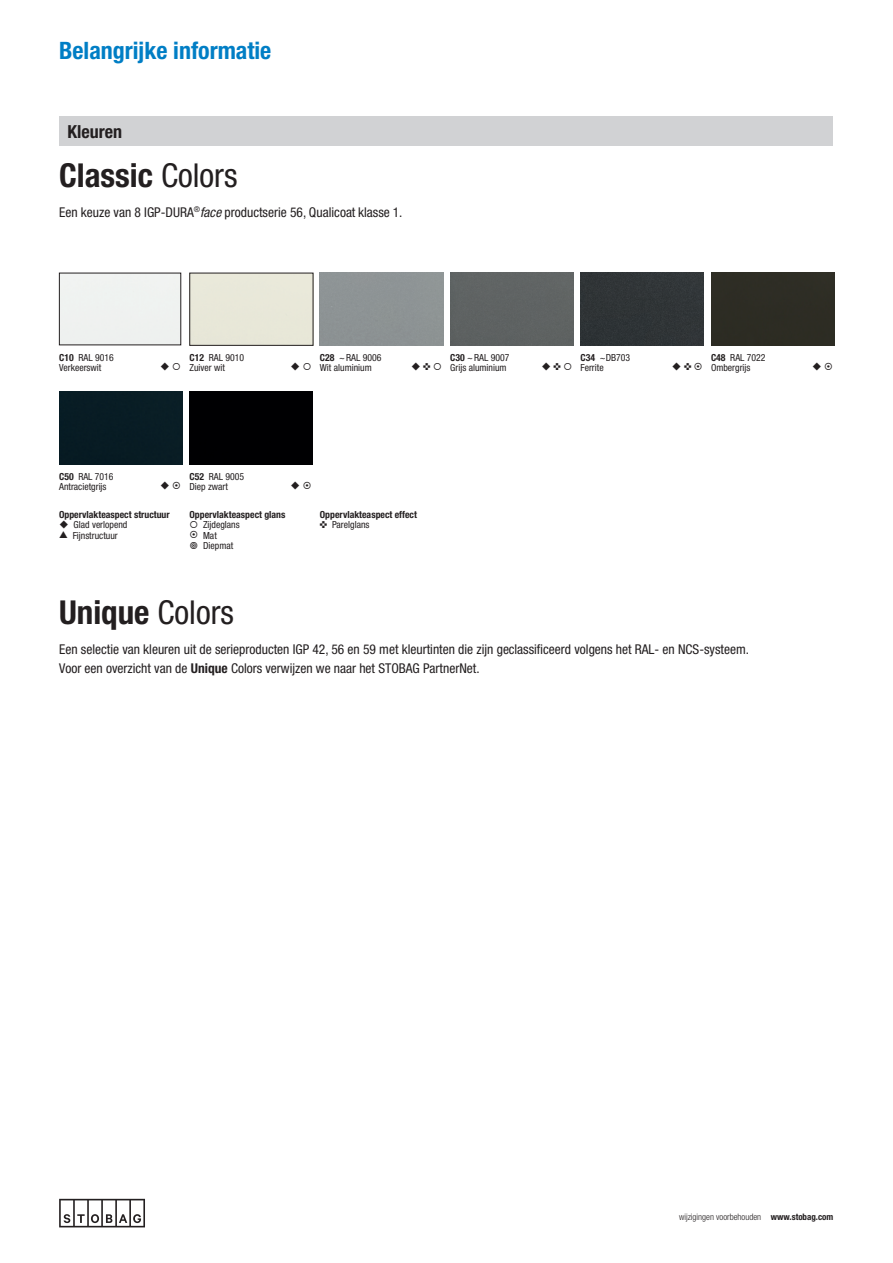
<style>
.page{position:relative;width:893px;height:1263px;background:#fff}
.page>*{position:absolute;margin:0;border:0;box-sizing:border-box;transform-origin:0 0}
.t1{font:700 condensed 33px "Helvetica Neue LT Pro";color:#231f20}
.t2{font:700 condensed 24px "Helvetica Neue LT Pro";color:#007ec5}
.t3{font:700 condensed 18px "Helvetica Neue LT Pro";color:#231f20}
.t4{font:condensed 13.5px/19.4px "Helvetica Neue LT Pro";color:#231f20}
.t5{font:condensed 9.75px/9.8px "Helvetica Neue LT Pro";color:#231f20}
.t6{font:700 condensed 9.75px/10.5px "Helvetica Neue LT Pro";color:#231f20}
.t7{font:9.75px "Wingdings";color:#231f20}
.t8{font:300 condensed 9px "Helvetica Neue LT Pro";color:#231f20}
.s1{font-weight:400}
.s2{font-style:italic}
.s3{font-weight:700}
</style>
<div class="page">
<svg style="left:59px;top:1199px;width:86px;height:28px"></svg>
<div style="left:190px;top:273px;width:123px;height:73px;border:1px solid #231f20"></div>
<div style="left:59px;top:392px;width:123px;height:72px;background:#081c24"></div>
<div style="left:450px;top:273px;width:124px;height:72px;background:#5f6363"></div>
<div style="left:190px;top:392px;width:123px;height:72px;background:#000002"></div>
<div style="left:581px;top:273px;width:123px;height:72px;background:#303437"></div>
<div style="left:711px;top:273px;width:123px;height:72px;background:#2d2c24"></div>
<div style="left:59px;top:117px;width:774px;height:29px;background:#d1d2d4"></div>
<h2 class="t2" style="left:59px;top:36px;width:214px">Belangrijke informatie</h2>
<h3 class="t3" style="left:68px;top:121px;width:56px">Kleuren</h3>
<h1 class="t1" style="left:59px;top:156px;width:180px">Classic <span class="s1">Colors</span></h1>
<p class="t4" style="left:59px;top:202px;width:345px">Een keuze van 8 IGP-DURA<sup>®</sup><span class="s2">face</span> productserie 56, Qualicoat klasse 1.</p>
<p class="t5" style="left:59px;top:353px;width:56px"><span class="s3">C10</span> RAL 9016<br>Verkeerswit</p>
<p class="t5" style="left:190px;top:353px;width:56px"><span class="s3">C12</span> RAL 9010<br>Zuiver wit</p>
<p class="t5" style="left:320px;top:353px;width:63px"><span class="s3">C28</span> ~ RAL 9006<br>Wit aluminium</p>
<p class="t7" style="left:411px;top:361px;width:32px">◆✜○</p>
<p class="t5" style="left:450px;top:353px;width:61px"><span class="s3">C30</span> ~ RAL 9007<br>Grijs aluminium</p>
<p class="t7" style="left:542px;top:361px;width:32px">◆✜○</p>
<p class="t5" style="left:581px;top:353px;width:51px"><span class="s3">C34</span> ~DB703<br>Ferrite</p>
<p class="t5" style="left:711px;top:353px;width:56px"><span class="s3">C48</span> RAL 7022<br>Ombergrijs</p>
<p class="t5" style="left:59px;top:472px;width:56px"><span class="s3">C50</span> RAL 7016<br>Antracietgrijs</p>
<p class="t6" style="left:59px;top:509px;width:112px">Oppervlakteaspect structuur</p>
<p class="t5" style="left:59px;top:520px;width:70px">◆ Glad verlopend</p>
<p class="t5" style="left:59px;top:530px;width:60px">▲ Fijnstructuur</p>
<p class="t5" style="left:189px;top:472px;width:56px"><span class="s3">C52</span> RAL 9005<br>Diep zwart</p>
<p class="t6" style="left:190px;top:509px;width:97px">Oppervlakteaspect glans</p>
<p class="t5" style="left:203px;top:520px;width:38px;line-height:10.5px;text-indent:-14px">○ Zijdeglans<br>Mat<br>Diepmat</p>
<p class="t6" style="left:320px;top:509px;width:99px">Oppervlakteaspect effect ✜ <span class="s1">Parelglans</span></p>
<h1 class="t1" style="left:59px;top:592px;width:176px">Unique <span class="s1">Colors</span></h1>
<p class="t4" style="left:59px;top:639px;width:691px">Een selectie van kleuren uit de serieproducten IGP 42, 56 en 59 met kleurtinten die zijn geclassificeerd volgens het RAL- en NCS-systeem.<br>Voor een overzicht van de <span class="s3">Unique</span> Colors verwijzen we naar het STOBAG PartnerNet.</p>
<p class="t8" style="left:679px;top:1212px;width:156px">wijzigingen voorbehouden <span class="s3">www.stobag.com</span></p>
</div>
